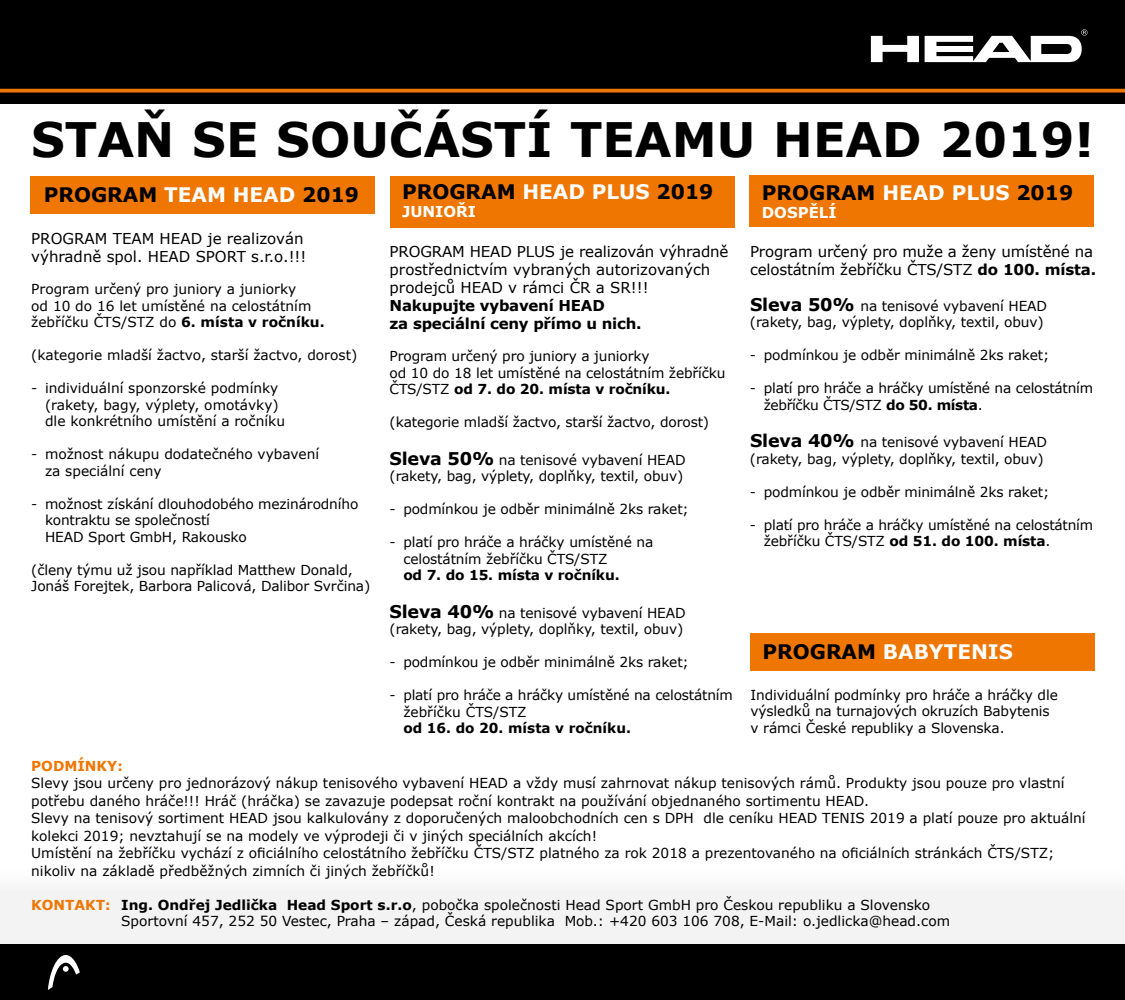
<style>
.page{position:relative;width:1125px;height:1000px;background:#fff}
.page>*{position:absolute;margin:0;border:0;box-sizing:border-box;transform-origin:0 0}
.t1{font:700 47.5px "Verdana";color:#000}
.t2{font:700 20px "Verdana";color:#000}
.t3{font:700 20px "Verdana";color:#fff}
.t4{font:15px/18px "Verdana";letter-spacing:-.005em;color:#000}
.t5{font:700 15px/18px "Verdana";letter-spacing:-.015em;color:#000}
.t6{font:700 15px "Verdana";color:#fff}
.t7{font:13.75px/16.5px "Verdana";letter-spacing:-.01em;color:#000}
.t8{font:700 13.75px "Verdana";color:#000}
.t9{font:700 13.75px "Verdana";color:#ee7601}
.s1{color:#fff}
.s2{font-weight:700}
.s3{font-weight:700;font-size:17.5px}
.s4{color:#000}
.s5{font-weight:700;color:#ee7601}
</style>
<div class="page">
<div style="left:30px;top:177px;width:345px;height:37px;background:#ee7601"></div>
<div style="left:390px;top:176px;width:345px;height:51px;background:#ee7601"></div>
<div style="left:749px;top:176px;width:345px;height:51px;background:#ee7601"></div>
<div style="left:750px;top:633px;width:344px;height:38px;background:#ee7601"></div>
<div style="left:0;top:0;width:1125px;height:103px;background:#000"></div>
<div style="left:0;top:944px;width:1125px;height:56px;background:#000"></div>
<svg style="left:0;top:89px;width:1125px;height:4px;background:#d06700"></svg>
<svg style="left:871px;top:29px;width:217px;height:33px"></svg>
<div style="left:0;top:870px;width:1125px;height:73px;background:#f3f3f3"></div>
<svg style="left:48px;top:955px;width:32px;height:35px"></svg>
<h1 class="t1" style="left:31px;top:106px;width:282px">STAŇ se sou</h1>
<h1 class="t1" style="left:389px;top:106px;width:102px">částí</h1>
<h1 class="t1" style="left:570px;top:106px;width:525px">TEAMu HEAD 2019!</h1>
<h2 class="t2" style="left:402px;top:177px;width:313px">PROGRAM <span class="s1">HEAD PLUS</span> 2019</h2>
<p class="t6" style="left:402px;top:201px;width:76px">JUNIOŘI</p>
<p class="t4" style="left:390px;top:243px;width:340px">PROGRAM HEAD PLUS je realizován výhradně prostřednictvím vybraných autorizovaných prodejců HEAD v rámci ČR a SR!!!</p>
<p class="t5" style="left:390px;top:296px;width:253px">Nakupujte vybavení HEAD<br>za speciální ceny přímo u nich.</p>
<h2 class="t2" style="left:44px;top:180px;width:317px">PROGRAM <span class="s1">TEAM HEAD</span> 2019</h2>
<h2 class="t2" style="left:762px;top:179px;width:313px">PROGRAM <span class="s1">HEAD PLUS</span> 2019</h2>
<p class="t6" style="left:762px;top:202px;width:76px">DOSPĚLÍ</p>
<p class="t4" style="left:31px;top:229px;width:277px">PROGRAM TEAM HEAD je realizován výhradně spol. HEAD SPORT s.r.o.!!!</p>
<p class="t4" style="left:750px;top:243px;width:348px">Program určený pro muže a ženy umístěné na celostátním žebříčku ČTS/STZ <span class="s2">do 100. místa.</span></p>
<p class="t7" style="left:31px;top:281px;width:295px">Program určený pro juniory a juniorky<br>od 10 do 16 let umístěné na celostátním žebříčku ČTS/STZ do <span class="s2">6. místa v ročníku.</span></p>
<p class="t7" style="left:31px;top:347px;width:328px">(kategorie mladší žactvo, starší žactvo, dorost)</p>
<p class="t7" style="left:45px;top:380px;width:242px;text-indent:-14px">- individuální sponzorské podmínky (rakety, bagy, výplety, omotávky) dle konkrétního umístění a ročníku</p>
<p class="t7" style="left:45px;top:446px;width:276px;text-indent:-14px">- možnost nákupu dodatečného vybavení za speciální ceny</p>
<p class="t7" style="left:45px;top:495px;width:315px;text-indent:-14px">- možnost získání dlouhodobého mezinárodního kontraktu se společností<br>HEAD Sport GmbH, Rakousko</p>
<p class="t7" style="left:31px;top:561px;width:341px">(členy týmu už jsou například Matthew Donald,<br>Jonáš Forejtek, Barbora Palicová, Dalibor Svrčina)</p>
<p class="t7" style="left:750px;top:297px;width:299px"><span class="s3">Sleva 50%</span> na tenisové vybavení HEAD (rakety, bag, výplety, doplňky, textil, obuv)</p>
<p class="t7" style="left:750px;top:347px;width:301px">- podmínkou je odběr minimálně 2ks raket;</p>
<p class="t7" style="left:764px;top:380px;width:331px;text-indent:-14px">- platí pro hráče a hráčky umístěné na celostátním žebříčku ČTS/STZ <span class="s2">do 50. místa</span>.</p>
<p class="t7" style="left:750px;top:434px;width:299px"><span class="s3">Sleva 40%</span> na tenisové vybavení HEAD (rakety, bag, výplety, doplňky, textil, obuv)</p>
<p class="t7" style="left:750px;top:483px;width:301px">- podmínkou je odběr minimálně 2ks raket;</p>
<p class="t7" style="left:764px;top:516px;width:331px;text-indent:-14px">- platí pro hráče a hráčky umístěné na celostátním žebříčku ČTS/STZ <span class="s2">od 51. do 100. místa</span>.</p>
<p class="t7" style="left:390px;top:348px;width:338px">Program určený pro juniory a juniorky<br>od 10 do 18 let umístěné na celostátním žebříčku<br>ČTS/STZ <span class="s2">od 7. do 20. místa v ročníku.</span></p>
<p class="t7" style="left:390px;top:414px;width:321px">(kategorie mladší žactvo, starší žactvo, dorost)</p>
<p class="t7" style="left:390px;top:451px;width:298px"><span class="s3">Sleva 50%</span> na tenisové vybavení HEAD (rakety, bag, výplety, doplňky, textil, obuv)</p>
<p class="t7" style="left:390px;top:501px;width:301px">- podmínkou je odběr minimálně 2ks raket;</p>
<p class="t7" style="left:403px;top:534px;width:251px;text-indent:-14px">- platí pro hráče a hráčky umístěné na celostátním žebříčku ČTS/STZ</p>
<p class="t8" style="left:403px;top:565px;width:218px">od 7. do 15. místa v ročníku.</p>
<p class="t7" style="left:390px;top:604px;width:298px"><span class="s3">Sleva 40%</span> na tenisové vybavení HEAD (rakety, bag, výplety, doplňky, textil, obuv)</p>
<p class="t7" style="left:390px;top:654px;width:301px">- podmínkou je odběr minimálně 2ks raket;</p>
<p class="t7" style="left:403px;top:687px;width:331px;text-indent:-14px">- platí pro hráče a hráčky umístěné na celostátním žebříčku ČTS/STZ</p>
<p class="t8" style="left:403px;top:718px;width:229px">od 16. do 20. místa v ročníku.</p>
<h2 class="t3" style="left:762px;top:637px;width:252px"><span class="s4">PROGRAM</span> BABYTENIS</h2>
<p class="t7" style="left:751px;top:686px;width:309px">Individuální podmínky pro hráče a hráčky dle výsledků na turnajových okruzích Babytenis v rámci České republiky a Slovenska.</p>
<p class="t9" style="left:31px;top:756px;width:93px">PODMÍNKY:</p>
<p class="t7" style="left:31px;top:774px;width:1056px;line-height:17.5px">Slevy jsou určeny pro jednorázový nákup tenisového vybavení HEAD a vždy musí zahrnovat nákup tenisových rámů. Produkty jsou pouze pro vlastní potřebu daného hráče!!! Hráč (hráčka) se zavazuje podepsat roční kontrakt na používání objednaného sortimentu HEAD.<br>Slevy na tenisový sortiment HEAD jsou kalkulovány z doporučených maloobchodních cen s DPH dle ceníku HEAD TENIS 2019 a platí pouze pro aktuální kolekci 2019; nevztahují se na modely ve výprodeji či v jiných speciálních akcích!<br>Umístění na žebříčku vychází z oficiálního celostátního žebříčku ČTS/STZ platného za rok 2018 a prezentovaného na oficiálních stránkách ČTS/STZ; nikoliv na základě předběžných zimních či jiných žebříčků!</p>
<p class="t7" style="left:121px;top:897px;width:830px;text-indent:-90px"><span class="s5">KONTAKT:</span> <span class="s2">Ing. Ondřej Jedlička Head Sport s.r.o</span>, pobočka společnosti Head Sport GmbH pro Českou republiku a Slovensko<br>Sportovní 457, 252 50 Vestec, Praha – západ, Česká republika Mob.: +420 603 106 708, E-Mail: o.jedlicka@head.com</p>
</div>
